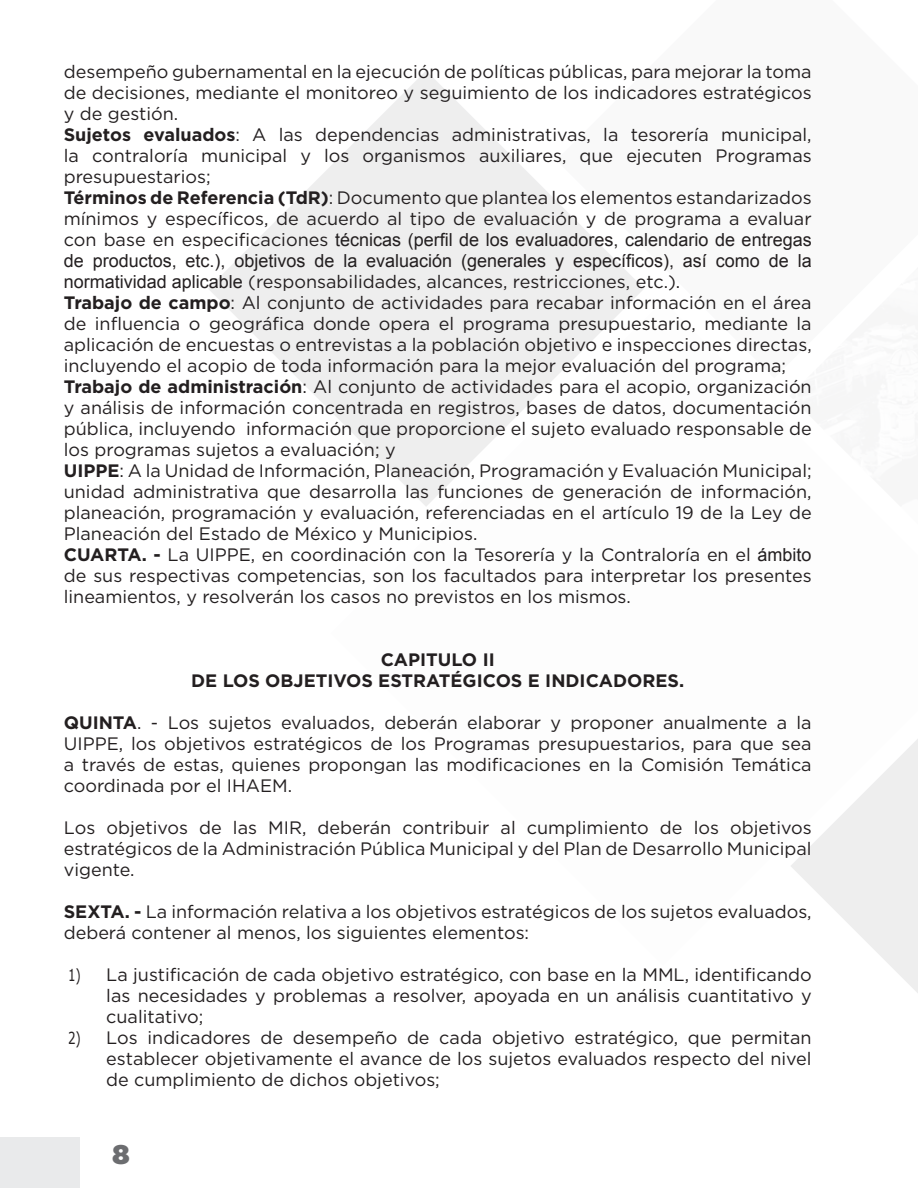
<style>
.page{position:relative;width:918px;height:1188px;background:#fff}
.page>*{position:absolute;margin:0;border:0;box-sizing:border-box;transform-origin:0 0}
.t1{font:900 27px "Gotham";color:#6c6d70}
.t2{font:18px/21px "Gotham";color:#231f20;text-align:justify}
.t3{font:18px/21px "Arial";color:#231f20}
.t4{font:700 18px/21px "Gotham";color:#231f20;text-align:center}
.s1{font-weight:700}
.s2{font-family:"Gotham"}
.s3{font-family:"Arial"}
.s4{font-family:"Verdana";font-size:16.5px}
</style>
<div class="page">
<div style="left:0;top:1137px;width:80px;height:50px;background:#e9eaeb"></div>
<svg style="left:791px;top:739px;width:127px;height:227px;fill:#eee"></svg>
<svg style="left:208px;top:71px;width:436px;height:435px;fill:#efeff0"></svg>
<p class="t2" style="left:64px;top:61px;width:749px;text-align:left">desempeño gubernamental en la ejecución de políticas públicas, para mejorar la toma de decisiones, mediante el monitoreo y seguimiento de los indicadores estratégicos y de gestión.<br><span class="s1">Sujetos evaluados</span>: A las dependencias administrativas, la tesorería municipal, la contraloría municipal y los organismos auxiliares, que ejecuten Programas presupuestarios;<br><span class="s1">Términos de Referencia (TdR)</span>: Documento que plantea los elementos estandarizados mínimos y específicos, de acuerdo al tipo de evaluación y de programa a evaluar</p>
<p class="t3" style="left:64px;top:230px;width:749px"><span class="s2">con base en especificaciones</span> técnicas (perfil de los evaluadores, calendario de entregas de productos, etc.), objetivos de la evaluación (generales y específicos), así como de la</p>
<p class="t2" style="left:64px;top:271px;width:750px;text-align:left"><span class="s3">normatividad aplicable</span> (responsabilidades, alcances, restricciones, etc.).<br><span class="s1">Trabajo de campo</span>: Al conjunto de actividades para recabar información en el área de influencia o geográfica donde opera el programa presupuestario, mediante la aplicación de encuestas o entrevistas a la población objetivo e inspecciones directas, incluyendo el acopio de toda información para la mejor evaluación del programa; <span class="s1">Trabajo de administración</span>: Al conjunto de actividades para el acopio, organización y análisis de información concentrada en registros, bases de datos, documentación pública, incluyendo información que proporcione el sujeto evaluado responsable de los programas sujetos a evaluación; y<br><span class="s1">UIPPE</span>: A la Unidad de Información, Planeación, Programación y Evaluación Municipal; unidad administrativa que desarrolla las funciones de generación de información, planeación, programación y evaluación, referenciadas en el artículo 19 de la Ley de Planeación del Estado de México y Municipios.<br><span class="s1">CUARTA. -</span> La UIPPE, en coordinación con la Tesorería y la Contraloría en el <span class="s3">ámbito </span>de sus respectivas competencias, son los facultados para interpretar los presentes lineamientos, y resolverán los casos no previstos en los mismos.</p>
<p class="t4" style="left:191px;top:649px;width:495px">CAPITULO II<br>DE LOS OBJETIVOS ESTRATÉGICOS E INDICADORES.</p>
<p class="t2" style="left:64px;top:712px;width:749px"><span class="s1">QUINTA</span>. - Los sujetos evaluados, deberán elaborar y proponer anualmente a la UIPPE, los objetivos estratégicos de los Programas presupuestarios, para que sea a través de estas, quienes propongan las modificaciones en la Comisión Temática coordinada por el IHAEM.</p>
<p class="t2" style="left:64px;top:817px;width:750px">Los objetivos de las MIR, deberán contribuir al cumplimiento de los objetivos estratégicos de la Administración Pública Municipal y del Plan de Desarrollo Municipal vigente.</p>
<p class="t2" style="left:64px;top:901px;width:749px"><span class="s1">SEXTA. -</span> La información relativa a los objetivos estratégicos de los sujetos evaluados, deberá contener al menos, los siguientes elementos:</p>
<p class="t2" style="left:106px;top:964px;width:707px;text-indent:-38px"><span class="s4">1)</span> La justificación de cada objetivo estratégico, con base en la MML, identificando las necesidades y problemas a resolver, apoyada en un análisis cuantitativo y cualitativo;</p>
<p class="t2" style="left:106px;top:1027px;width:707px;text-indent:-38px"><span class="s4">2)</span> Los indicadores de desempeño de cada objetivo estratégico, que permitan establecer objetivamente el avance de los sujetos evaluados respecto del nivel de cumplimiento de dichos objetivos;</p>
<h1 class="t1" style="left:112px;top:1136px;width:19px">8</h1>
</div>
